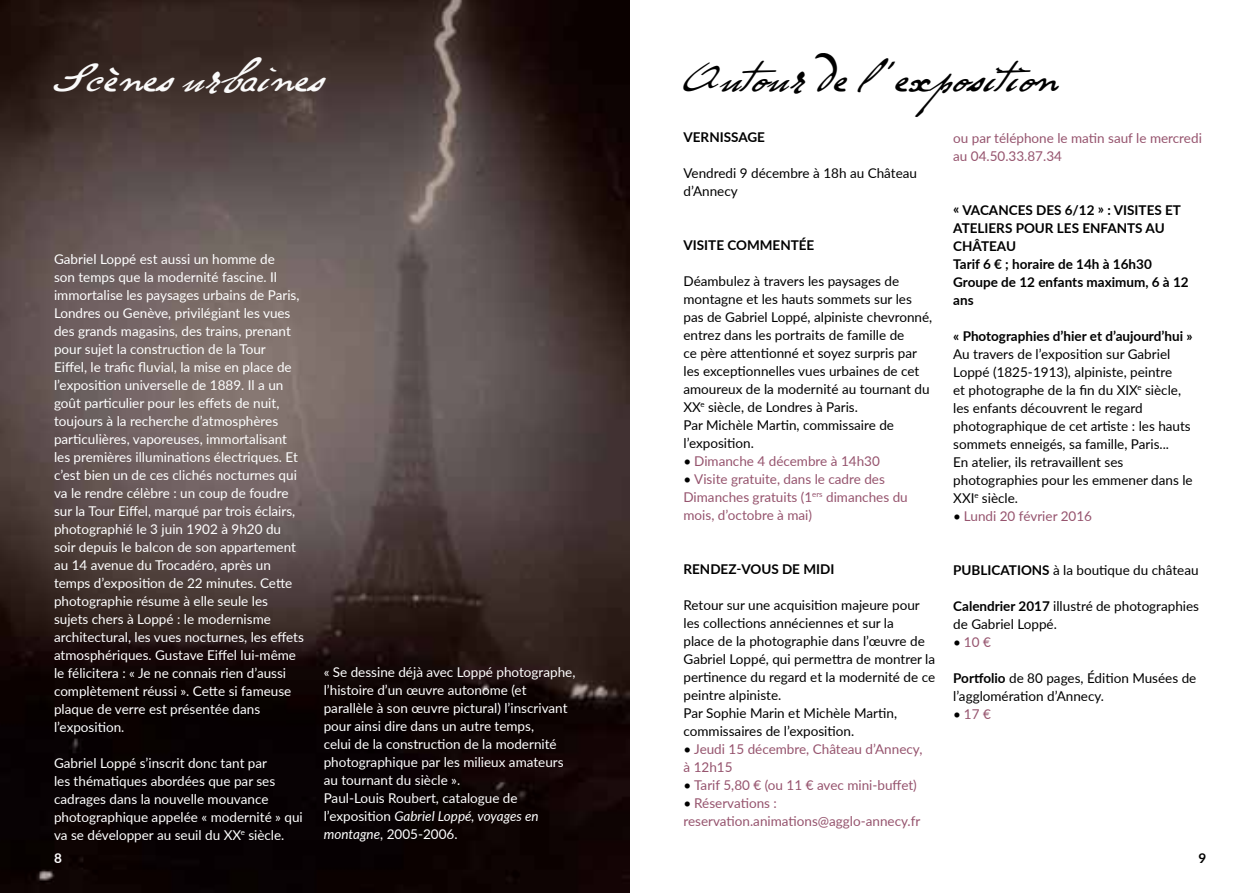
<style>
.page{position:relative;width:1259px;height:893px;background:#fff}
.page>*{position:absolute;margin:0;border:0;box-sizing:border-box;transform-origin:0 0}
.t1{font:46.5px "Loppette V1";color:#000}
.t2{font:46.5px "Loppette V1";color:#fafafa}
.t3{font:13.5px/18px "Lato";color:#fff}
.t4{font:13.5px/18px "Lato";color:#000}
.t5{font:13.5px/18px "Lato";color:#96546e}
.t6{font:700 13.5px/18px "Lato";color:#000}
.t7{font:700 13.5px "Lato";color:#fff}
.s1{font-style:italic}
.s2{color:#000}
.s3{font-weight:700}
</style>
<div class="page">
<img style="left:0;top:0;width:629px;height:893px">
<h1 class="t2" style="left:54px;top:48px;width:271px">Scènes urbaines</h1>
<h1 class="t1" style="left:683px;top:48px;width:377px">Autour de l 'exposition</h1>
<p class="t3" style="left:54px;top:249px;width:251px">Gabriel Loppé est aussi un homme de<br>son temps que la modernité fascine. Il immortalise les paysages urbains de Paris, Londres ou Genève, privilégiant les vues des grands magasins, des trains, prenant pour sujet la construction de la Tour<br>Eiffel, le trafic fluvial, la mise en place de l’exposition universelle de 1889. Il a un goût particulier pour les effets de nuit, toujours à la recherche d’atmosphères particulières, vaporeuses, immortalisant les premières illuminations électriques. Et c’est bien un de ces clichés nocturnes qui va le rendre célèbre : un coup de foudre sur la Tour Eiffel, marqué par trois éclairs, photographié le 3 juin 1902 à 9h20 du soir depuis le balcon de son appartement au 14 avenue du Trocadéro, après un temps d’exposition de 22 minutes. Cette photographie résume à elle seule les sujets chers à Loppé : le modernisme architectural, les vues nocturnes, les effets atmosphériques. Gustave Eiffel lui-même le félicitera : « Je ne connais rien d’aussi complètement réussi ». Cette si fameuse plaque de verre est présentée dans l’exposition.</p>
<p class="t3" style="left:54px;top:753px;width:250px">Gabriel Loppé s’inscrit donc tant par<br>les thématiques abordées que par ses cadrages dans la nouvelle mouvance photographique appelée « modernité » qui va se développer au seuil du XX<sup>e</sup> siècle.</p>
<p class="t7" style="left:54px;top:848px;width:9px">8</p>
<p class="t3" style="left:324px;top:662px;width:253px">« Se dessine déjà avec Loppé photographe, l’histoire d’un œuvre autonome (et parallèle à son œuvre pictural) l’inscrivant pour ainsi dire dans un autre temps,<br>celui de la construction de la modernité photographique par les milieux amateurs au tournant du siècle ».<br>Paul-Louis Roubert, catalogue de l’exposition <span class="s1">Gabriel Loppé, voyages en montagne</span>, 2005-2006.</p>
<p class="t6" style="left:683px;top:127px;width:83px">Vernissag e</p>
<p class="t4" style="left:683px;top:163px;width:235px">Vendredi 9 décembre à 18h au Château d’Annecy</p>
<p class="t6" style="left:683px;top:235px;width:132px">Visite commentée</p>
<p class="t4" style="left:683px;top:271px;width:250px">Déambulez à travers les paysages de montagne et les hauts sommets sur les pas de Gabriel Loppé, alpiniste chevronné, entrez dans les portraits de famille de<br>ce père attentionné et soyez surpris par les exceptionnelles vues urbaines de cet amoureux de la modernité au tournant du XX<sup>e</sup> siècle, de Londres à Paris.<br>Par Michèle Martin, commissaire de l’exposition.</p>
<p class="t5" style="left:683px;top:451px;width:198px"><span class="s2">•</span> Dimanche 4 décembre à 14h30</p>
<p class="t5" style="left:683px;top:469px;width:226px"><span class="s2">•</span> Visite gratuite, dans le cadre des<br>Dimanches gratuits (1<sup>ers</sup> dimanches du mois, d’octobre à mai)</p>
<p class="t6" style="left:683px;top:559px;width:152px">Rendez-vous de midi</p>
<p class="t4" style="left:683px;top:595px;width:253px">Retour sur une acquisition majeure pour les collections annéciennes et sur la<br>place de la photographie dans l’œuvre de Gabriel Loppé, qui permettra de montrer la pertinence du regard et la modernité de ce peintre alpiniste.<br>Par Sophie Marin et Michèle Martin, commissaires de l’exposition.</p>
<p class="t5" style="left:683px;top:739px;width:240px"><span class="s2">•</span> Jeudi 15 décembre, Château d’Annecy, à 12h15</p>
<p class="t5" style="left:683px;top:775px;width:235px"><span class="s2">•</span> Tarif 5,80 € (ou 11 € avec mini-buffet)</p>
<p class="t5" style="left:683px;top:793px;width:238px"><span class="s2">•</span> Réservations : reservation.animations@agglo-annecy.fr</p>
<p class="t5" style="left:953px;top:128px;width:250px">ou par téléphone le matin sauf le mercredi au 04.50.33.87.34</p>
<p class="t6" style="left:953px;top:200px;width:92px">« Vacances DES</p>
<p class="t6" style="left:1064px;top:200px;width:66px">6/12 » : VISITES</p>
<p class="t6" style="left:1165px;top:200px;width:9px">ET</p>
<p class="t6" style="left:953px;top:218px;width:9px">ATELIERS</p>
<p class="t6" style="left:1015px;top:218px;width:11px">POUR</p>
<p class="t6" style="left:1057px;top:218px;width:8px">LES</p>
<p class="t6" style="left:1082px;top:218px;width:10px">ENFANTS</p>
<p class="t6" style="left:1145px;top:218px;width:21px">au</p>
<p class="t6" style="left:953px;top:236px;width:237px">château<br>Tarif 6 € ; horaire de 14h à 16h30<br>Groupe de 12 enfants maximum, 6 à 12 ans</p>
<p class="t6" style="left:953px;top:326px;width:241px">« Photographies d’hier et d’aujourd’hui »</p>
<p class="t4" style="left:953px;top:344px;width:241px">Au travers de l’exposition sur Gabriel Loppé (1825-1913), alpiniste, peintre<br>et photographe de la fin du XIX<sup>e</sup> siècle, les enfants découvrent le regard photographique de cet artiste : les hauts sommets enneigés, sa famille, Paris...<br>En atelier, ils retravaillent ses photographies pour les emmener dans le XXI<sup>e</sup> siècle.</p>
<p class="t5" style="left:953px;top:506px;width:140px"><span class="s2">•</span> Lundi 20 février 2016</p>
<p class="t4" style="left:953px;top:560px;width:247px"><span class="s3">Publications</span> à la boutique du château</p>
<p class="t4" style="left:953px;top:596px;width:247px"><span class="s3">Calendrier 2017</span> illustré de photographies de Gabriel Loppé.</p>
<p class="t5" style="left:953px;top:632px;width:39px"><span class="s2">•</span> 10 €</p>
<p class="t4" style="left:953px;top:668px;width:245px"><span class="s3">Portfolio</span> de 80 pages, Édition Musées de l’agglomération d’Annecy.</p>
<p class="t5" style="left:953px;top:704px;width:39px"><span class="s2">•</span> 17 €</p>
<p class="t6" style="left:1198px;top:848px;width:9px">9</p>
</div>
